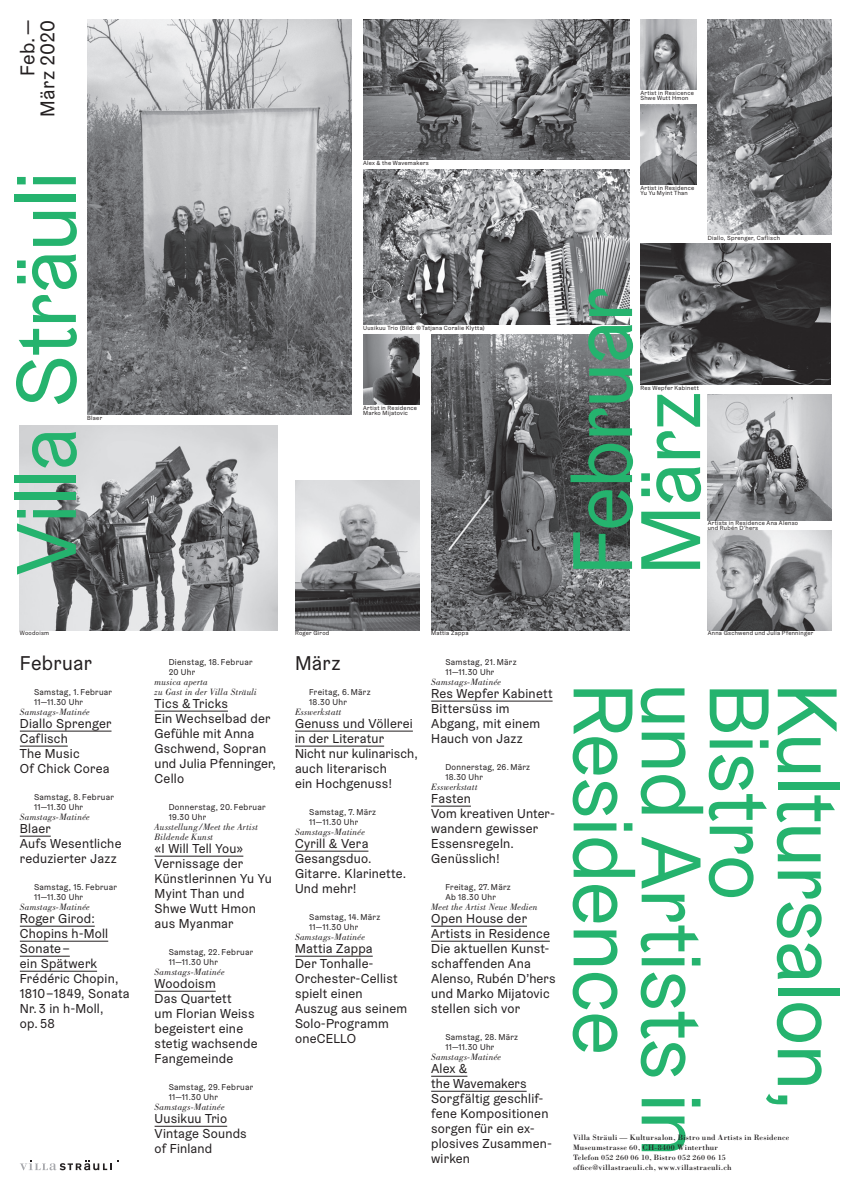
<style>
.page{position:relative;width:851px;height:1191px;background:#fff}
.page>*{position:absolute;margin:0;border:0;box-sizing:border-box;transform-origin:0 0}
.t1{font:85px/68px "Graebenbach";letter-spacing:-.02em;color:#25b36e}
.t2{font:20px/20px "Graebenbach";letter-spacing:.015em;color:#231f20;text-align:right}
.t3{font:13px/15px "Graebenbach";letter-spacing:.015em;color:#231f20}
.t4{font:italic 9.5px/10px "Bodoni Std";letter-spacing:.015em;color:#231f20}
.t5{font:8.5px/10px "Graebenbach";letter-spacing:.035em;color:#231f20}
.t6{font:8px/10px "Bodoni Std";letter-spacing:.03em;color:#231f20}
.t7{font:6px/5px "Graebenbach";letter-spacing:.045em;color:#231f20}
</style>
<div class="page">
<img style="left:363px;top:335px;width:57px;height:70px">
<img style="left:640px;top:20px;width:56px;height:70px">
<img style="left:640px;top:105px;width:56px;height:80px">
<img style="left:707px;top:395px;width:124px;height:125px">
<img style="left:295px;top:480px;width:125px;height:150px">
<img style="left:87px;top:20px;width:264px;height:395px">
<img style="left:707px;top:530px;width:124px;height:100px">
<img style="left:707px;top:20px;width:124px;height:215px">
<img style="left:431px;top:335px;width:198px;height:295px">
<img style="left:640px;top:244px;width:190px;height:141px">
<img style="left:20px;top:425px;width:258px;height:205px">
<img style="left:363px;top:170px;width:266px;height:155px">
<img style="left:363px;top:20px;width:266px;height:140px">
<hr style="left:20px;top:730px;width:91px;height:1px;background:#231f20">
<hr style="left:20px;top:745px;width:48px;height:1px;background:#231f20">
<hr style="left:20px;top:835px;width:31px;height:1px;background:#231f20">
<hr style="left:20px;top:925px;width:75px;height:1px;background:#231f20">
<hr style="left:20px;top:940px;width:88px;height:1px;background:#231f20">
<hr style="left:20px;top:955px;width:50px;height:1px;background:#231f20">
<hr style="left:20px;top:970px;width:77px;height:1px;background:#231f20">
<hr style="left:295px;top:730px;width:118px;height:1px;background:#231f20">
<hr style="left:295px;top:745px;width:89px;height:1px;background:#231f20">
<hr style="left:295px;top:850px;width:73px;height:1px;background:#231f20">
<hr style="left:295px;top:955px;width:77px;height:1px;background:#231f20">
<hr style="left:154px;top:710px;width:74px;height:1px;background:#231f20">
<hr style="left:154px;top:855px;width:89px;height:1px;background:#231f20">
<hr style="left:154px;top:990px;width:62px;height:1px;background:#231f20">
<hr style="left:154px;top:1125px;width:73px;height:1px;background:#231f20">
<hr style="left:431px;top:700px;width:121px;height:1px;background:#231f20">
<hr style="left:431px;top:805px;width:40px;height:1px;background:#231f20">
<hr style="left:431px;top:925px;width:96px;height:1px;background:#231f20">
<hr style="left:431px;top:940px;width:118px;height:1px;background:#231f20">
<hr style="left:431px;top:1075px;width:36px;height:1px;background:#231f20">
<hr style="left:431px;top:1090px;width:95px;height:1px;background:#231f20">
<svg style="left:20px;top:1160px;width:91px;height:10px"></svg>
<h2 class="t2" style="left:17px;top:117px;width:98px;rotate:-90deg">Feb. —<br>März 2020</h2>
<h1 class="t1" style="left:11px;top:575px;width:406px;rotate:-90deg">Villa Sträuli</h1>
<p class="t7" style="left:87px;top:415px;width:16px">Blaer</p>
<p class="t7" style="left:363px;top:160px;width:67px">Alex &amp; the Wavemakers</p>
<p class="t7" style="left:363px;top:325px;width:123px">Uusikuu Trio (Bild: © Tatjana Coralie Klytta)</p>
<p class="t7" style="left:363px;top:405px;width:55px">Artist in Residence<br>Marko Mijatovic</p>
<p class="t7" style="left:640px;top:90px;width:55px">Artist in Resicence<br>Shwe Wutt Hmon</p>
<p class="t7" style="left:640px;top:185px;width:55px">Artist in Residence<br>Yu Yu Myint Than</p>
<p class="t7" style="left:707px;top:235px;width:74px">Diallo, Sprenger, Caflisch</p>
<h1 class="t1" style="left:567px;top:575px;width:290px;rotate:-90deg">Februar<br>März</h1>
<p class="t7" style="left:640px;top:385px;width:60px">Res Wepfer Kabinett</p>
<p class="t7" style="left:707px;top:520px;width:92px">Artists in Residence Ana Alenso und Rubén D’hers</p>
<p class="t7" style="left:20px;top:630px;width:31px">Woodoism</p>
<p class="t7" style="left:295px;top:630px;width:36px">Roger Girod</p>
<p class="t7" style="left:431px;top:630px;width:39px">Mattia Zappa</p>
<h2 class="t2" style="left:20px;top:652px;width:74px">Februar</h2>
<p class="t5" style="left:34px;top:687px;width:79px">Samstag, 1. Februar<br>11—11.30 Uhr</p>
<p class="t4" style="left:20px;top:707px;width:72px">Samstags-Matinée</p>
<p class="t3" style="left:20px;top:716px;width:93px">Diallo Sprenger<br>Caflisch<br>The Music<br>Of Chick Corea</p>
<p class="t5" style="left:34px;top:792px;width:81px">Samstag, 8. Februar<br>11—11.30 Uhr</p>
<p class="t4" style="left:20px;top:812px;width:72px">Samstags-Matinée</p>
<p class="t3" style="left:20px;top:821px;width:103px">Blaer<br>Aufs Wesentliche reduzierter Jazz</p>
<p class="t5" style="left:34px;top:882px;width:84px">Samstag, 15. Februar<br>11—11.30 Uhr</p>
<p class="t4" style="left:20px;top:902px;width:72px">Samstags-Matinée</p>
<p class="t3" style="left:20px;top:911px;width:111px">Roger Girod:<br>Chopins h-Moll<br>Sonate –<br>ein Spätwerk<br>Frédéric Chopin,<br>1810–1849, Sonata<br>Nr. 3 in h-Moll,<br>op. 58</p>
<p class="t5" style="left:169px;top:657px;width:85px">Dienstag, 18. Februar<br>20 Uhr</p>
<p class="t4" style="left:154px;top:677px;width:104px">musica aperta<br>zu Gast in der Villa Sträuli</p>
<p class="t3" style="left:154px;top:696px;width:123px">Tics &amp; Tricks<br>Ein Wechselbad der<br>Gefühle mit Anna<br>Gschwend, Sopran und Julia Pfenninger,<br>Cello</p>
<p class="t5" style="left:169px;top:802px;width:98px">Donnerstag, 20. Februar<br>19.30 Uhr</p>
<p class="t4" style="left:154px;top:822px;width:105px">Ausstellung /Meet the Artist<br>Bildende Kunst</p>
<p class="t3" style="left:154px;top:841px;width:119px">«I Will Tell You»<br>Vernissage der<br>Künstlerinnen Yu Yu<br>Myint Than und<br>Shwe Wutt Hmon aus Myanmar</p>
<p class="t5" style="left:169px;top:947px;width:86px">Samstag, 22. Februar<br>11—11.30 Uhr</p>
<p class="t4" style="left:154px;top:967px;width:72px">Samstags-Matinée</p>
<p class="t3" style="left:154px;top:976px;width:104px">Woodoism<br>Das Quartett<br>um Florian Weiss begeistert eine stetig wachsende<br>Fangemeinde</p>
<p class="t5" style="left:169px;top:1082px;width:86px">Samstag, 29. Februar<br>11—11.30 Uhr</p>
<p class="t4" style="left:154px;top:1102px;width:72px">Samstags-Matinée</p>
<p class="t3" style="left:154px;top:1111px;width:94px">Uusikuu Trio<br>Vintage Sounds of Finland</p>
<h2 class="t2" style="left:295px;top:652px;width:47px">März</h2>
<p class="t5" style="left:309px;top:687px;width:63px">Freitag, 6. März<br>18.30 Uhr</p>
<p class="t4" style="left:295px;top:707px;width:48px">Esswerkstatt</p>
<p class="t3" style="left:295px;top:716px;width:124px">Genuss und Völlerei in der Literatur<br>Nicht nur kulinarisch, auch literarisch<br>ein Hochgenuss!</p>
<p class="t5" style="left:309px;top:807px;width:68px">Samstag, 7. März<br>11—11.30 Uhr</p>
<p class="t4" style="left:295px;top:827px;width:72px">Samstags-Matinée</p>
<p class="t3" style="left:295px;top:836px;width:113px">Cyrill &amp; Vera<br>Gesangsduo.<br>Gitarre. Klarinette.<br>Und mehr!</p>
<p class="t5" style="left:309px;top:912px;width:73px">Samstag, 14. März<br>11—11.30 Uhr</p>
<p class="t4" style="left:295px;top:932px;width:72px">Samstags-Matinée</p>
<p class="t3" style="left:295px;top:941px;width:114px">Mattia Zappa<br>Der Tonhalle-<br>Orchester-Cellist spielt einen<br>Auszug aus seinem<br>Solo-Programm oneCELLO</p>
<p class="t5" style="left:445px;top:657px;width:73px">Samstag, 21. März<br>11—11.30 Uhr</p>
<p class="t4" style="left:431px;top:677px;width:72px">Samstags-Matinée</p>
<p class="t3" style="left:431px;top:686px;width:123px">Res Wepfer Kabinett<br>Bittersüss im<br>Abgang, mit einem<br>Hauch von Jazz</p>
<p class="t5" style="left:445px;top:762px;width:86px">Donnerstag, 26. März<br>18.30 Uhr</p>
<p class="t4" style="left:431px;top:782px;width:48px">Esswerkstatt</p>
<p class="t3" style="left:431px;top:791px;width:125px">Fasten<br>Vom kreativen Unter&shy;wandern gewisser<br>Essensregeln.<br>Genüsslich!</p>
<p class="t5" style="left:445px;top:882px;width:67px">Freitag, 27. März<br>Ab 18.30 Uhr</p>
<p class="t4" style="left:431px;top:902px;width:108px">Meet the Artist Neue Medien</p>
<p class="t3" style="left:431px;top:911px;width:126px">Open House der<br>Artists in Residence<br>Die aktuellen Kunst&shy;schaffenden Ana<br>Alenso, Rubén D’hers und Marko Mijatovic stellen sich vor</p>
<p class="t5" style="left:445px;top:1032px;width:74px">Samstag, 28. März<br>11—11.30 Uhr</p>
<p class="t4" style="left:431px;top:1052px;width:72px">Samstags-Matinée</p>
<p class="t3" style="left:431px;top:1061px;width:122px">Alex &amp;<br>the Wavemakers<br>Sorgfältig geschlif&shy;fene Kompositionen sorgen für ein ex&shy;plosives Zusammen&shy;wirken</p>
<p class="t7" style="left:707px;top:630px;width:107px">Anna Gschwend und Julia Pfenninger</p>
<h1 class="t1" style="left:638px;top:682px;width:374px;rotate:90deg">Residence</h1>
<h1 class="t1" style="left:706px;top:682px;width:476px;rotate:90deg">und Artists in</h1>
<h1 class="t1" style="left:774px;top:682px;width:220px;rotate:90deg">Bistro</h1>
<h1 class="t1" style="left:842px;top:682px;width:430px;rotate:90deg">Kultursalon,</h1>
<p class="t6" style="left:573px;top:1132px;width:218px">Villa Sträuli — Kultursalon, Bistro und Artists in Residence Museumstrasse 60, CH-8400 Winterthur<br>Telefon 052 260 06 10, Bistro 052 260 06 15 office@villastraeuli.ch, www.villastraeuli.ch</p>
</div>
